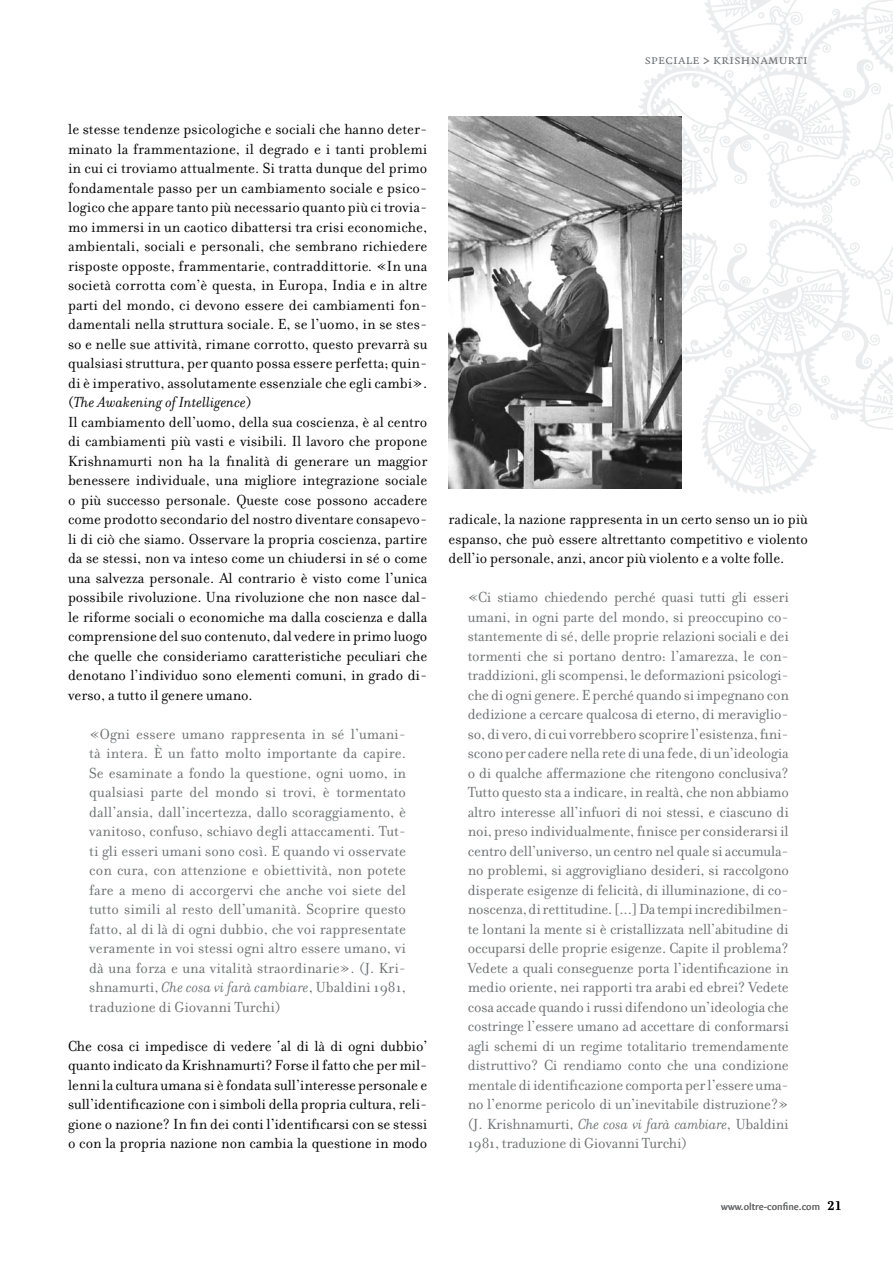
<style>
.page{position:relative;width:893px;height:1263px;background:#fff}
.page>*{position:absolute;margin:0;border:0;box-sizing:border-box;transform-origin:0 0}
.t1{font:15.75px/19.5px "Filosofia";letter-spacing:-.01em;color:#6d6f71;text-align:justify}
.t2{font:15.75px/19.5px "Filosofia";color:#000;text-align:justify}
.t3{font:13.5px "Quadraat Small Caps";color:#6d6f71}
.t4{font:10.5px "Quadraat Sans";color:#6d6f71}
.s1{font-style:italic}
.s2{font-family:"Filosofia Unicase";font-size:13.5px;color:#000}
</style>
<div class="page">
<img style="left:628px;top:0;width:265px;height:494px">
<img style="left:449px;top:117px;width:232px;height:372px">
<p class="t3" style="left:645px;top:52px;width:165px">speciale &gt; krishnamurti</p>
<p class="t2" style="left:68px;top:120px;width:361px;text-align:left">le stesse tendenze psicologiche e sociali che hanno deter&shy;minato la frammentazione, il degrado e i tanti problemi in cui ci troviamo attualmente. Si tratta dunque del primo fondamentale passo per un cambiamento sociale e psico&shy;logico che appare tanto più necessario quanto più ci trovia&shy;mo immersi in un caotico dibattersi tra crisi economiche, ambientali, sociali e personali, che sembrano richiedere risposte opposte, frammentarie, contraddittorie<span class="s1">.</span> «In una società corrotta com’è questa, in Europa, India e in altre parti del mondo, ci devono essere dei cambiamenti fon&shy;damentali nella struttura sociale. E, se l’uomo, in se stes&shy;so e nelle sue attività, rimane corrotto, questo prevarrà su qualsiasi struttura, per quanto possa essere perfetta; quin&shy;di è imperativo, assolutamente essenziale che egli cambi». (<span class="s1">The Awakening of Intelligence</span>)<br>Il cambiamento dell’uomo, della sua coscienza, è al centro di cambiamenti più vasti e visibili. Il lavoro che propone Krishnamurti non ha la finalità di generare un maggior benessere individuale, una migliore integrazione sociale o più successo personale. Queste cose possono accadere come prodotto secondario del nostro diventare consapevo&shy;li di ciò che siamo. Osservare la propria coscienza, partire da se stessi, non va inteso come un chiudersi in sé o come una salvezza personale. Al contrario è visto come l’unica possibile rivoluzione. Una rivoluzione che non nasce dal&shy;le riforme sociali o economiche ma dalla coscienza e dalla comprensione del suo contenuto, dal vedere in primo luogo che quelle che consideriamo caratteristiche peculiari che denotano l’individuo sono elementi comuni, in grado di&shy;verso, a tutto il genere umano.</p>
<p class="t1" style="left:89px;top:724px;width:318px">«Ogni essere umano rappresenta in sé l’umani&shy;tà intera. È un fatto molto importante da capire.<br>Se esaminate a fondo la questione, ogni uomo, in qualsiasi parte del mondo si trovi, è tormentato dall’ansia, dall’incertezza, dallo scoraggiamento, è vanitoso, confuso, schiavo degli attaccamenti. Tut&shy;ti gli esseri umani sono così. E quando vi osservate con cura, con attenzione e obiettività, non potete fare a meno di accorgervi che anche voi siete del tutto simili al resto dell’umanità. Scoprire questo fatto, al di là di ogni dubbio, che voi rappresentate veramente in voi stessi ogni altro essere umano, vi dà una forza e una vitalità straordinarie». (J. Kri&shy;shnamurti, <span class="s1">Che cosa vi farà cambiare</span>, Ubaldini 1981, traduzione di Giovanni Turchi)</p>
<p class="t2" style="left:68px;top:1036px;width:361px">Che cosa ci impedisce di vedere ‘al di là di ogni dubbio’ quanto indicato da Krishnamurti? Forse il fatto che per mil&shy;lenni la cultura umana si è fondata sull’interesse personale e sull’identificazione con i simboli della propria cultura, reli&shy;gione o nazione? In fin dei conti l’identificarsi con se stessi o con la propria nazione non cambia la questione in modo</p>
<p class="t2" style="left:449px;top:510px;width:361px">radicale, la nazione rappresenta in un certo senso un io più espanso, che può essere altrettanto competitivo e violento dell’io personale, anzi, ancor più violento e a volte folle.</p>
<p class="t1" style="left:468px;top:588px;width:323px">«Ci stiamo chiedendo perché quasi tutti gli esseri umani, in ogni parte del mondo, si preoccupino co&shy;stantemente di sé, delle proprie relazioni sociali e dei tormenti che si portano dentro: l’amarezza, le con&shy;traddizioni, gli scompensi, le deformazioni psicologi&shy;che di ogni genere. E perché quando si impegnano con dedizione a cercare qualcosa di eterno, di meraviglio&shy;so, di vero, di cui vorrebbero scoprire l’esistenza, fini&shy;scono per cadere nella rete di una fede, di un’ideologia o di qualche affermazione che ritengono conclusiva?<br>Tutto questo sta a indicare, in realtà, che non abbiamo altro interesse all’infuori di noi stessi, e ciascuno di noi, preso individualmente, finisce per considerarsi il centro dell’universo, un centro nel quale si accumula&shy;no problemi, si aggrovigliano desideri, si raccolgono disperate esigenze di felicità, di illuminazione, di co&shy;noscenza, di rettitudine. [...] Da tempi incredibilmen&shy;te lontani la mente si è cristallizzata nell’abitudine di occuparsi delle proprie esigenze. Capite il problema?<br>Vedete a quali conseguenze porta l’identificazione in medio oriente, nei rapporti tra arabi ed ebrei? Vedete cosa accade quando i russi difendono un’ideologia che costringe l’essere umano ad accettare di conformarsi agli schemi di un regime totalitario tremendamente distruttivo? Ci rendiamo conto che una condizione mentale di identificazione comporta per l’essere uma&shy;no l’enorme pericolo di un’inevitabile distruzione?» (J. Krishnamurti, <span class="s1">Che cosa vi farà cambiare</span>, Ubaldini 1981, traduzione di Giovanni Turchi)</p>
<p class="t4" style="left:721px;top:1200px;width:122px">www.oltre-confine.com <span class="s2">21</span></p>
</div>
